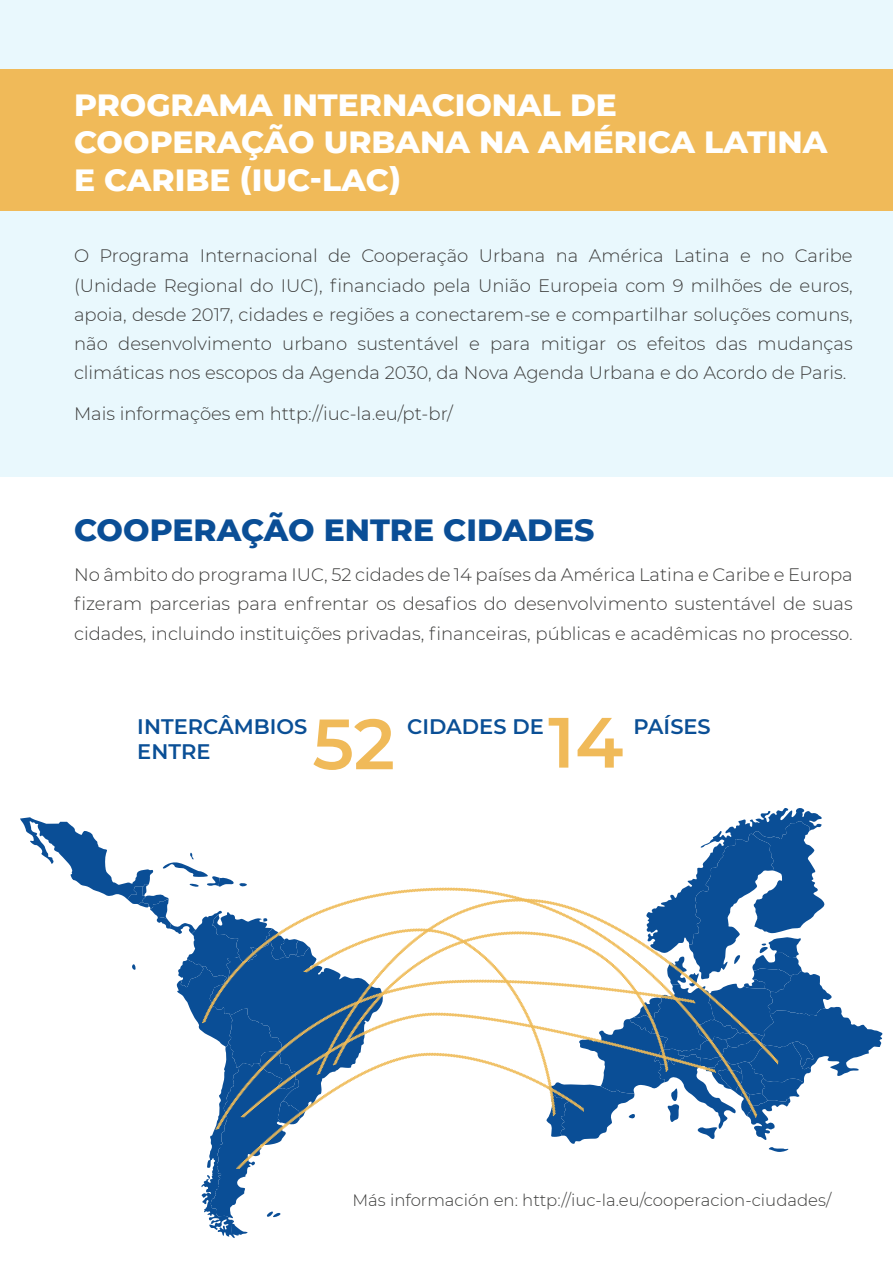
<style>
.page{position:relative;width:893px;height:1263px;background:#fff}
.page>*{position:absolute;margin:0;border:0;box-sizing:border-box;transform-origin:0 0}
.t1{font:600 70.95px "Montserrat";color:#f0ba59}
.t2{font:800 31.35px/37.7px "Montserrat";color:#fff}
.t3{font:800 31.35px "Montserrat";color:#0a4e96}
.t4{font:600 21px/25.2px "Montserrat";color:#0a4f96}
.t5{font:300 18px/29.2px "Montserrat";color:#3c3c3b;text-align:justify}
.t6{font:300 16.5px "Montserrat";color:#3c3c3b}
</style>
<div class="page">
<div style="left:0;top:0;width:893px;height:477px;background:#e9f8fd"></div>
<div style="left:0;top:70px;width:893px;height:141px;background:#f0ba59"></div>
<svg style="left:20px;top:808px;width:862px;height:430px"></svg>
<svg style="left:201px;top:887px;width:556px;height:231px"></svg>
<svg style="left:316px;top:898px;width:462px;height:177px"></svg>
<svg style="left:215px;top:979px;width:481px;height:151px"></svg>
<svg style="left:332px;top:931px;width:337px;height:141px"></svg>
<h2 class="t2" style="left:74px;top:84px;width:755px">PROGRAMA INTERNACIONAL DE<br>COOPERAÇÃO URBANA NA AMÉRICA LATINA<br>E CARIBE (IUC-LAC)</h2>
<p class="t5" style="left:74px;top:241px;width:780px">O Programa Internacional de Cooperação Urbana na América Latina e no Caribe (Unidade Regional do IUC), financiado pela União Europeia com 9 milhões de euros, apoia, desde 2017, cidades e regiões a conectarem-se e compartilhar soluções comuns, não desenvolvimento urbano sustentável e para mitigar os efeitos das mudanças climáticas nos escopos da Agenda 2030, da Nova Agenda Urbana e do Acordo de Paris.</p>
<p class="t5" style="left:74px;top:399px;width:380px">Mais informações em http://iuc-la.eu/pt-br/</p>
<h2 class="t3" style="left:74px;top:506px;width:522px">COOPERAÇÃO ENTRE CIDADES</h2>
<p class="t5" style="left:74px;top:560px;width:780px">No âmbito do programa IUC, 52 cidades de 14 países da América Latina e Caribe e Europa fizeram parcerias para enfrentar os desafios do desenvolvimento sustentável de suas cidades, incluindo instituições privadas, financeiras, públicas e acadêmicas no processo.</p>
<p class="t4" style="left:137px;top:713px;width:172px">INTERCÂMBIOS<br>ENTRE</p>
<p class="t4" style="left:407px;top:713px;width:138px">CIDADES DE</p>
<h1 class="t1" style="left:548px;top:692px;width:77px">14</h1>
<p class="t4" style="left:634px;top:713px;width:79px">PAÍSES</p>
<h1 class="t1" style="left:312px;top:694px;width:84px">52</h1>
<p class="t6" style="left:352px;top:1189px;width:480px">Más información en: http://iuc-la.eu/cooperacion-ciudades/</p>
</div>
